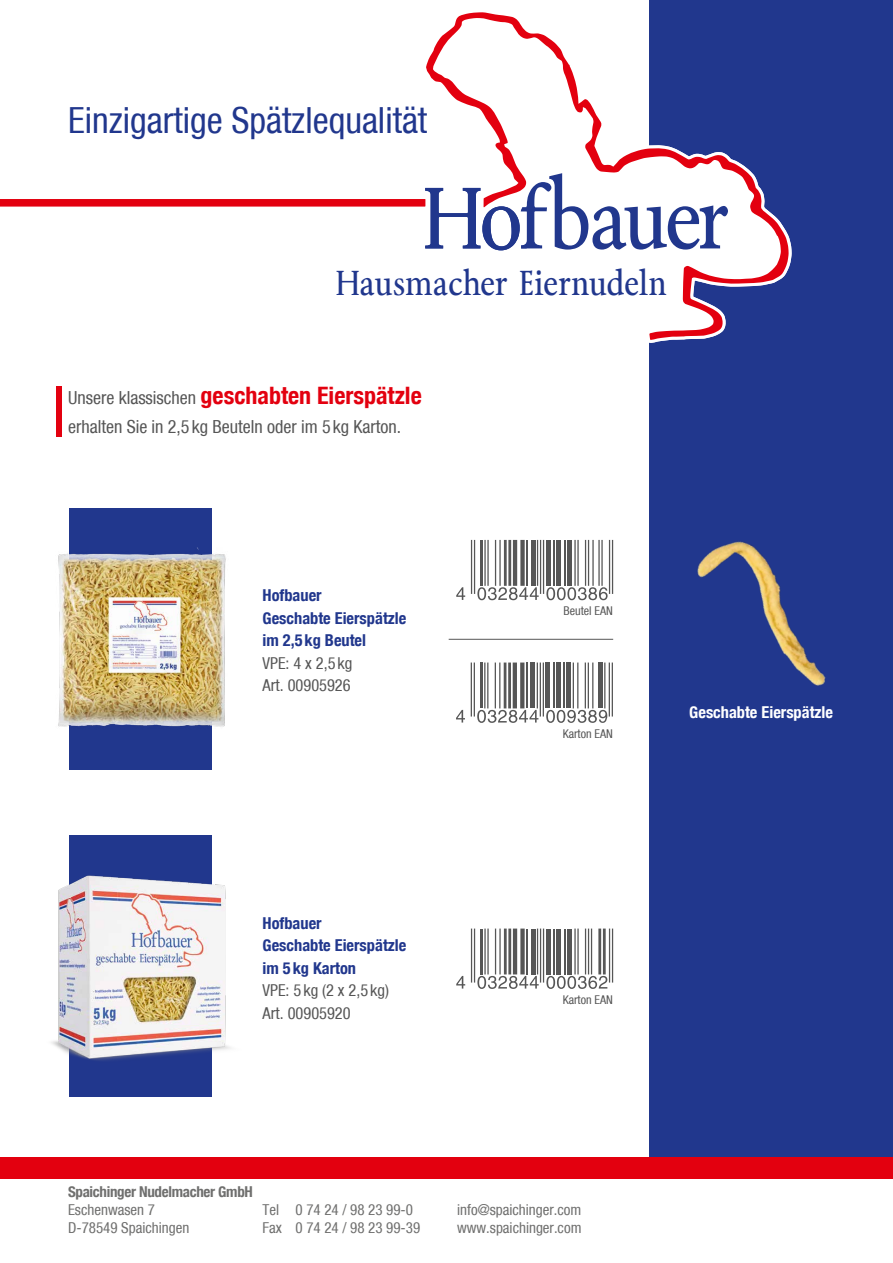
<style>
.page{position:relative;width:893px;height:1263px;background:#fff}
.page>*{position:absolute;margin:0;border:0;box-sizing:border-box;transform-origin:0 0}
.t1{font:condensed 36px "Helvetica Neue";color:#21378d}
.t2{font:32.25px "Byington";letter-spacing:.01em;color:#21378d;scale:.88 1}
.t3{font:700 condensed 24px "Helvetica Neue";color:#e3000f}
.t4{font:condensed 18px "Helvetica Neue";color:#565656}
.t5{font:700 condensed 16.35px/22.4px "Helvetica Neue";color:#21378d}
.t6{font:condensed 16.35px/22.4px "Helvetica Neue";color:#565656}
.t7{font:700 condensed 16.35px "Helvetica Neue";color:#fff}
.t8{font:condensed 15px/18px "Helvetica Neue";color:#6f6f6e}
.t9{font:700 condensed 15px "Helvetica Neue";letter-spacing:-.02em;color:#6f6f6e}
.t10{font:condensed 12.15px "Helvetica Neue";color:#565656}
.s1{font-weight:400;font-size:18px;color:#565656}
</style>
<div class="page">
<div style="left:650px;top:0;width:243px;height:1167px;background:#21378d"></div>
<div style="left:0;top:1157px;width:893px;height:21px;background:#e3000f"></div>
<div style="left:0;top:199px;width:425px;height:7px;background:#e3000f"></div>
<svg style="left:421px;top:0;width:371px;height:385px"></svg>
<svg style="left:425px;top:173px;width:303px;height:77px"></svg>
<div style="left:69px;top:508px;width:143px;height:261px;background:#21378d"></div>
<div style="left:69px;top:836px;width:143px;height:261px;background:#21378d"></div>
<hr style="left:474px;top:928px;width:1px;height:54px;background:#565656">
<hr style="left:471px;top:928px;width:1px;height:54px;background:#565656">
<hr style="left:480px;top:928px;width:3px;height:46px;background:#565656">
<hr style="left:499px;top:928px;width:2px;height:46px;background:#565656">
<hr style="left:495px;top:928px;width:1px;height:46px;background:#565656">
<hr style="left:487px;top:928px;width:2px;height:46px;background:#565656">
<hr style="left:484px;top:928px;width:2px;height:46px;background:#565656">
<hr style="left:508px;top:928px;width:3px;height:46px;background:#565656">
<hr style="left:504px;top:928px;width:3px;height:46px;background:#565656">
<div style="left:520px;top:928px;width:5px;height:46px;background:#565656"></div>
<hr style="left:513px;top:928px;width:4px;height:46px;background:#565656">
<hr style="left:526px;top:928px;width:2px;height:46px;background:#565656">
<hr style="left:531px;top:928px;width:4px;height:46px;background:#565656">
<hr style="left:543px;top:928px;width:1px;height:54px;background:#565656">
<hr style="left:540px;top:928px;width:1px;height:54px;background:#565656">
<hr style="left:537px;top:928px;width:1px;height:46px;background:#565656">
<hr style="left:546px;top:928px;width:4px;height:46px;background:#565656">
<hr style="left:553px;top:928px;width:2px;height:46px;background:#565656">
<div style="left:556px;top:928px;width:5px;height:46px;background:#565656"></div>
<hr style="left:564px;top:928px;width:1px;height:46px;background:#565656">
<hr style="left:567px;top:928px;width:4px;height:46px;background:#565656">
<hr style="left:591px;top:928px;width:1px;height:46px;background:#565656">
<hr style="left:588px;top:928px;width:1px;height:46px;background:#565656">
<hr style="left:585px;top:928px;width:1px;height:46px;background:#565656">
<hr style="left:577px;top:928px;width:2px;height:46px;background:#565656">
<hr style="left:574px;top:928px;width:2px;height:46px;background:#565656">
<hr style="left:603px;top:928px;width:3px;height:46px;background:#565656">
<hr style="left:598px;top:928px;width:3px;height:46px;background:#565656">
<hr style="left:612px;top:928px;width:1px;height:54px;background:#565656">
<hr style="left:609px;top:928px;width:1px;height:54px;background:#565656">
<svg style="left:456px;top:976px;width:9px;height:12px"></svg>
<svg style="left:477px;top:976px;width:62px;height:13px"></svg>
<svg style="left:546px;top:976px;width:61px;height:13px"></svg>
<img style="left:51px;top:875px;width:180px;height:185px">
<img style="left:649px;top:472px;width:177px;height:250px">
<div style="left:57px;top:386px;width:5px;height:50px;background:#e3000f"></div>
<img style="left:58px;top:548px;width:168px;height:179px">
<hr style="left:449px;top:639px;width:164px;height:1px;background:#565656">
<hr style="left:474px;top:662px;width:1px;height:54px;background:#565656">
<hr style="left:471px;top:662px;width:1px;height:54px;background:#565656">
<hr style="left:480px;top:662px;width:2px;height:46px;background:#565656">
<hr style="left:499px;top:662px;width:1px;height:46px;background:#565656">
<hr style="left:495px;top:662px;width:1px;height:46px;background:#565656">
<hr style="left:487px;top:662px;width:1px;height:46px;background:#565656">
<hr style="left:484px;top:662px;width:1px;height:46px;background:#565656">
<hr style="left:508px;top:662px;width:3px;height:46px;background:#565656">
<hr style="left:504px;top:662px;width:2px;height:46px;background:#565656">
<svg style="left:520px;top:662px;width:4px;height:46px"></svg>
<hr style="left:513px;top:662px;width:4px;height:46px;background:#565656">
<hr style="left:526px;top:662px;width:1px;height:46px;background:#565656">
<hr style="left:531px;top:662px;width:4px;height:46px;background:#565656">
<hr style="left:543px;top:662px;width:1px;height:54px;background:#565656">
<hr style="left:540px;top:662px;width:1px;height:54px;background:#565656">
<hr style="left:537px;top:662px;width:1px;height:46px;background:#565656">
<hr style="left:546px;top:662px;width:4px;height:46px;background:#565656">
<hr style="left:553px;top:662px;width:1px;height:46px;background:#565656">
<hr style="left:556px;top:662px;width:4px;height:46px;background:#565656">
<hr style="left:564px;top:662px;width:1px;height:46px;background:#565656">
<hr style="left:567px;top:662px;width:4px;height:46px;background:#565656">
<hr style="left:592px;top:662px;width:1px;height:46px;background:#565656">
<hr style="left:588px;top:662px;width:1px;height:46px;background:#565656">
<hr style="left:585px;top:662px;width:1px;height:46px;background:#565656">
<hr style="left:577px;top:662px;width:1px;height:46px;background:#565656">
<hr style="left:573px;top:662px;width:1px;height:46px;background:#565656">
<hr style="left:598px;top:662px;width:4px;height:46px;background:#565656">
<hr style="left:612px;top:662px;width:1px;height:54px;background:#565656">
<hr style="left:609px;top:662px;width:1px;height:54px;background:#565656">
<hr style="left:604px;top:662px;width:1px;height:46px;background:#565656">
<svg style="left:456px;top:710px;width:9px;height:12px"></svg>
<svg style="left:477px;top:710px;width:61px;height:13px"></svg>
<svg style="left:546px;top:710px;width:61px;height:13px"></svg>
<hr style="left:474px;top:540px;width:1px;height:54px;background:#565656">
<hr style="left:471px;top:540px;width:1px;height:54px;background:#565656">
<hr style="left:480px;top:540px;width:3px;height:46px;background:#565656">
<hr style="left:499px;top:540px;width:2px;height:46px;background:#565656">
<hr style="left:495px;top:540px;width:1px;height:46px;background:#565656">
<hr style="left:487px;top:540px;width:2px;height:46px;background:#565656">
<hr style="left:484px;top:540px;width:2px;height:46px;background:#565656">
<hr style="left:508px;top:540px;width:3px;height:46px;background:#565656">
<hr style="left:504px;top:540px;width:3px;height:46px;background:#565656">
<div style="left:520px;top:540px;width:5px;height:46px;background:#565656"></div>
<hr style="left:513px;top:540px;width:4px;height:46px;background:#565656">
<hr style="left:526px;top:540px;width:2px;height:46px;background:#565656">
<hr style="left:531px;top:540px;width:4px;height:46px;background:#565656">
<hr style="left:543px;top:540px;width:1px;height:54px;background:#565656">
<hr style="left:540px;top:540px;width:1px;height:54px;background:#565656">
<hr style="left:537px;top:540px;width:1px;height:46px;background:#565656">
<hr style="left:546px;top:540px;width:4px;height:46px;background:#565656">
<hr style="left:553px;top:540px;width:2px;height:46px;background:#565656">
<div style="left:556px;top:540px;width:5px;height:46px;background:#565656"></div>
<hr style="left:564px;top:540px;width:1px;height:46px;background:#565656">
<hr style="left:567px;top:540px;width:4px;height:46px;background:#565656">
<hr style="left:612px;top:540px;width:1px;height:54px;background:#565656">
<hr style="left:609px;top:540px;width:1px;height:54px;background:#565656">
<hr style="left:601px;top:540px;width:2px;height:46px;background:#565656">
<hr style="left:598px;top:540px;width:2px;height:46px;background:#565656">
<hr style="left:592px;top:540px;width:2px;height:46px;background:#565656">
<hr style="left:588px;top:540px;width:1px;height:46px;background:#565656">
<hr style="left:585px;top:540px;width:1px;height:46px;background:#565656">
<hr style="left:577px;top:540px;width:2px;height:46px;background:#565656">
<hr style="left:574px;top:540px;width:2px;height:46px;background:#565656">
<svg style="left:456px;top:587px;width:9px;height:13px"></svg>
<svg style="left:477px;top:587px;width:62px;height:13px"></svg>
<svg style="left:546px;top:587px;width:62px;height:13px"></svg>
<h1 class="t1" style="left:68px;top:99px;width:361px">Einzigartige Spätzlequalität</h1>
<h2 class="t2" style="left:336px;top:264px;width:377px">Hausmacher Eiernudeln</h2>
<h3 class="t3" style="left:68px;top:381px;width:355px"><span class="s1">Unsere klassischen</span> geschabten Eierspätzle</h3>
<p class="t4" style="left:68px;top:416px;width:335px">erhalten Sie in 2,5 kg Beuteln oder im 5 kg Karton.</p>
<p class="t5" style="left:263px;top:584px;width:145px">Hofbauer<br>Geschabte Eierspätzle im 2,5kg Beutel</p>
<p class="t6" style="left:263px;top:652px;width:91px">VPE: 4 x 2,5 kg<br>Art. 00905926</p>
<p class="t10" style="left:564px;top:604px;width:51px">Beutel EAN</p>
<p class="t10" style="left:563px;top:726px;width:52px">Karton EAN</p>
<p class="t7" style="left:689px;top:702px;width:145px">Geschabte Eierspätzle</p>
<p class="t5" style="left:263px;top:911px;width:145px">Hofbauer<br>Geschabte Eierspätzle im 5 kg Karton</p>
<p class="t6" style="left:263px;top:979px;width:128px">VPE: 5 kg (2 x 2,5 kg)<br>Art. 00905920</p>
<p class="t10" style="left:563px;top:993px;width:52px">Karton EAN</p>
<p class="t9" style="left:68px;top:1183px;width:186px">Spaichinger Nudelmacher GmbH</p>
<p class="t8" style="left:68px;top:1201px;width:123px">Eschenwasen 7<br>D-78549 Spaichingen</p>
<p class="t8" style="left:263px;top:1201px;width:159px">Tel 0 74 24 / 98 23 99-0<br>Fax 0 74 24 / 98 23 99-39</p>
<p class="t8" style="left:457px;top:1201px;width:126px">info@spaichinger.com www.spaichinger.com</p>
</div>
